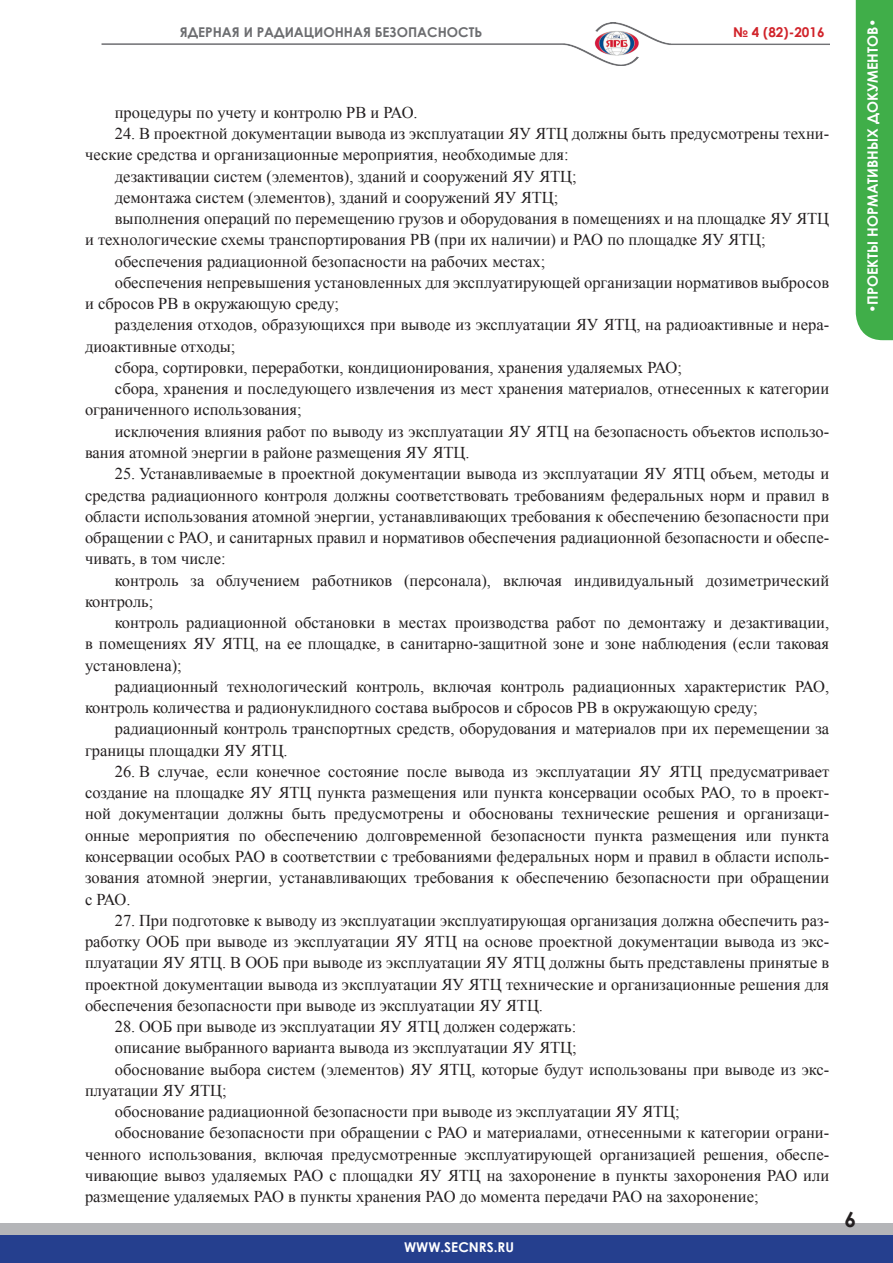
<style>
.page{position:relative;width:893px;height:1263px;background:#fff}
.page>*{position:absolute;margin:0;border:0;box-sizing:border-box;transform-origin:0 0}
.t1{font:700 21px "Century Gothic";color:#231f20}
.ОсНоВнОй{font:16.5px/21.3px "Times New Roman";color:#231f20}
.t2{font:700 14.25px "Century Gothic";color:#fff}
.t3{font:700 13.5px "Century Gothic";color:#6c6d70}
.t4{font:700 13.5px "Century Gothic";color:#fff}
.t5{font:700 13.5px "Century Gothic";color:#d1232a}
</style>
<div class="page">
<img style="left:101px;top:22px;width:729px;height:44px">
<div style="left:856px;top:0;width:37px;height:340px;background:#40ae49"></div>
<div style="left:0;top:1223px;width:893px;height:30px;background:#b4b5b8"></div>
<div style="left:0;top:1235px;width:893px;height:28px;background:#253f8e"></div>
<p class="t3" style="left:180px;top:22px;width:304px">ЯДЕРНАЯ И РАДИАЦИОННАЯ БЕЗОПАСНОСТЬ</p>
<p class="t5" style="left:733px;top:22px;width:93px">№ 4 (82)-2016</p>
<p class="t2" style="left:862px;top:313px;width:296px;rotate:-90deg">•ПРОЕКТЫ НОРМАТИВНЫХ ДОКУМЕНТОВ•</p>
<p class="ОсНоВнОй" style="left:115px;top:101px;width:304px">процедуры по учету и контролю РВ и РАО.</p>
<p class="ОсНоВнОй" style="left:85px;top:123px;width:746px;text-indent:30px">24. В проектной документации вывода из эксплуатации ЯУ ЯТЦ должны быть предусмотрены техни&shy;ческие средства и организационные мероприятия, необходимые для:</p>
<p class="ОсНоВнОй" style="left:115px;top:165px;width:463px">дезактивации систем (элементов), зданий и сооружений ЯУ ЯТЦ;</p>
<p class="ОсНоВнОй" style="left:115px;top:186px;width:445px">демонтажа систем (элементов), зданий и сооружений ЯУ ЯТЦ;</p>
<p class="ОсНоВнОй" style="left:85px;top:208px;width:746px;text-indent:30px">выполнения операций по перемещению грузов и оборудования в помещениях и на площадке ЯУ ЯТЦ и технологические схемы транспортирования РВ (при их наличии) и РАО по площадке ЯУ ЯТЦ;</p>
<p class="ОсНоВнОй" style="left:115px;top:250px;width:432px">обеспечения радиационной безопасности на рабочих местах;</p>
<p class="ОсНоВнОй" style="left:85px;top:271px;width:746px;text-indent:30px">обеспечения непревышения установленных для эксплуатирующей организации нормативов выбросов и сбросов РВ в окружающую среду;</p>
<p class="ОсНоВнОй" style="left:85px;top:314px;width:746px;text-indent:30px">разделения отходов, образующихся при выводе из эксплуатации ЯУ ЯТЦ, на радиоактивные и нера&shy;диоактивные отходы;</p>
<p class="ОсНоВнОй" style="left:115px;top:356px;width:569px">сбора, сортировки, переработки, кондиционирования, хранения удаляемых РАО;</p>
<p class="ОсНоВнОй" style="left:85px;top:378px;width:746px;text-indent:30px">сбора, хранения и последующего извлечения из мест хранения материалов, отнесенных к категории ограниченного использования;</p>
<p class="ОсНоВнОй" style="left:85px;top:420px;width:746px;text-indent:30px">исключения влияния работ по выводу из эксплуатации ЯУ ЯТЦ на безопасность объектов использо&shy;вания атомной энергии в районе размещения ЯУ ЯТЦ.</p>
<p class="ОсНоВнОй" style="left:85px;top:463px;width:746px;text-align:justify;text-indent:30px">25. Устанавливаемые в проектной документации вывода из эксплуатации ЯУ ЯТЦ объем, методы и средства радиационного контроля должны соответствовать требованиям федеральных норм и правил в области использования атомной энергии, устанавливающих требования к обеспечению безопасности при обращении с РАО, и санитарных правил и нормативов обеспечения радиационной безопасности и обеспе&shy;чивать, в том числе:</p>
<p class="ОсНоВнОй" style="left:85px;top:569px;width:746px;text-indent:30px">контроль за облучением работников (персонала), включая индивидуальный дозиметрический контроль;</p>
<p class="ОсНоВнОй" style="left:85px;top:612px;width:746px;text-align:justify;text-indent:30px">контроль радиационной обстановки в местах производства работ по демонтажу и дезактивации, в помещениях ЯУ ЯТЦ, на ее площадке, в санитарно-защитной зоне и зоне наблюдения (если таковая установлена);</p>
<p class="ОсНоВнОй" style="left:85px;top:675px;width:746px;text-indent:30px">радиационный технологический контроль, включая контроль радиационных характеристик РАО, контроль количества и радионуклидного состава выбросов и сбросов РВ в окружающую среду;</p>
<p class="ОсНоВнОй" style="left:85px;top:718px;width:746px;text-indent:30px">радиационный контроль транспортных средств, оборудования и материалов при их перемещении за границы площадки ЯУ ЯТЦ.</p>
<p class="ОсНоВнОй" style="left:85px;top:760px;width:746px;text-align:justify;text-indent:30px">26. В случае, если конечное состояние после вывода из эксплуатации ЯУ ЯТЦ предусматривает создание на площадке ЯУ ЯТЦ пункта размещения или пункта консервации особых РАО, то в проект&shy;ной документации должны быть предусмотрены и обоснованы технические решения и организаци&shy;онные мероприятия по обеспечению долговременной безопасности пункта размещения или пункта консервации особых РАО в соответствии с требованиями федеральных норм и правил в области исполь&shy;зования атомной энергии, устанавливающих требования к обеспечению безопасности при обращении с РАО.</p>
<p class="ОсНоВнОй" style="left:85px;top:909px;width:746px;text-align:justify;text-indent:30px">27. При подготовке к выводу из эксплуатации эксплуатирующая организация должна обеспечить раз&shy;работку ООБ при выводе из эксплуатации ЯУ ЯТЦ на основе проектной документации вывода из экс&shy;плуатации ЯУ ЯТЦ. В ООБ при выводе из эксплуатации ЯУ ЯТЦ должны быть представлены принятые в проектной документации вывода из эксплуатации ЯУ ЯТЦ технические и организационные решения для обеспечения безопасности при выводе из эксплуатации ЯУ ЯТЦ.</p>
<p class="ОсНоВнОй" style="left:115px;top:1016px;width:463px">28. ООБ при выводе из эксплуатации ЯУ ЯТЦ должен содержать:</p>
<p class="ОсНоВнОй" style="left:115px;top:1037px;width:463px">описание выбранного варианта вывода из эксплуатации ЯУ ЯТЦ;</p>
<p class="ОсНоВнОй" style="left:85px;top:1058px;width:746px;text-indent:30px">обоснование выбора систем (элементов) ЯУ ЯТЦ, которые будут использованы при выводе из экс&shy;плуатации ЯУ ЯТЦ;</p>
<p class="ОсНоВнОй" style="left:115px;top:1101px;width:566px">обоснование радиационной безопасности при выводе из эксплуатации ЯУ ЯТЦ;</p>
<p class="ОсНоВнОй" style="left:85px;top:1122px;width:746px;text-align:justify;text-indent:30px">обоснование безопасности при обращении с РАО и материалами, отнесенными к категории ограни&shy;ченного использования, включая предусмотренные эксплуатирующей организацией решения, обеспе&shy;чивающие вывоз удаляемых РАО с площадки ЯУ ЯТЦ на захоронение в пункты захоронения РАО или размещение удаляемых РАО в пункты хранения РАО до момента передачи РАО на захоронение;</p>
<p class="t4" style="left:404px;top:1237px;width:111px">WWW.SECNRS.RU</p>
<p class="t1" style="left:845px;top:1203px;width:13px">6</p>
</div>
